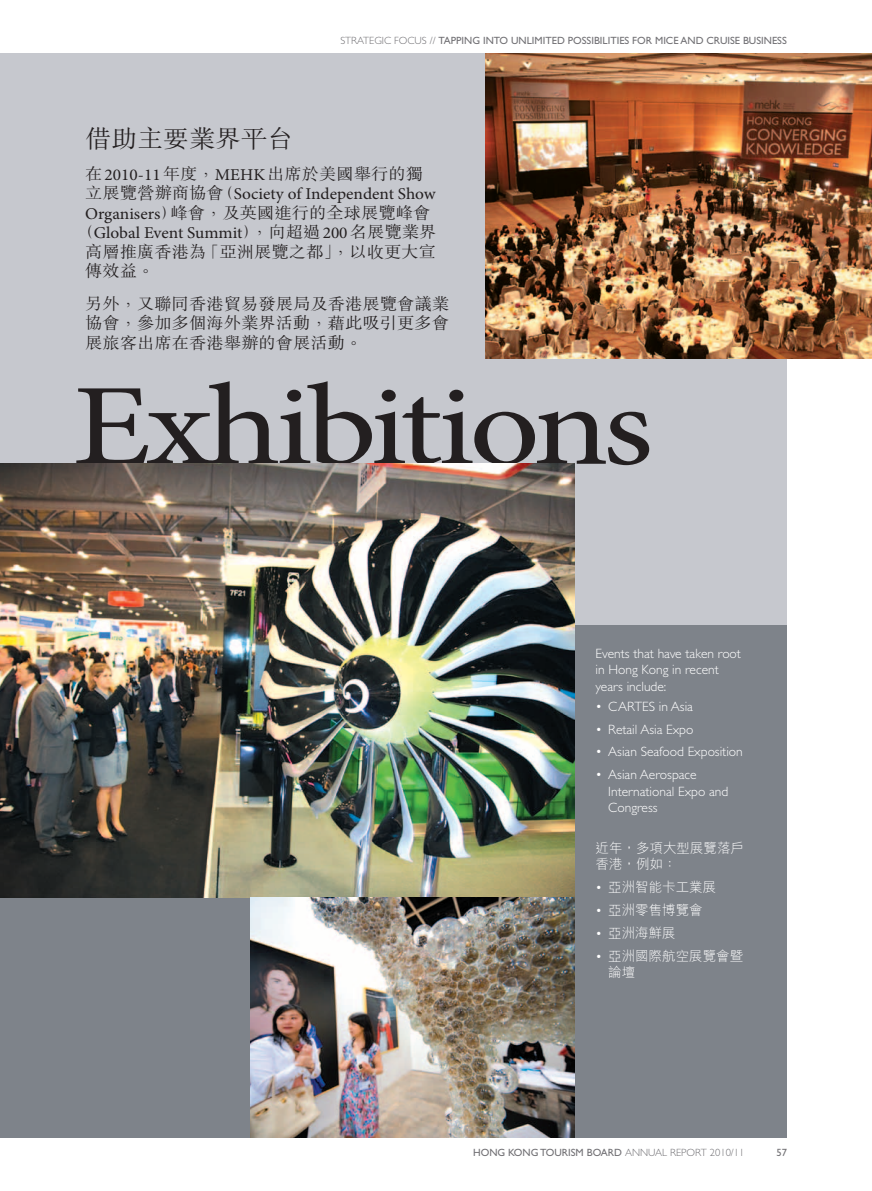
<style>
.page{position:relative;width:872px;height:1191px;background:#fff}
.page>*{position:absolute;margin:0;border:0;box-sizing:border-box;transform-origin:0 0}
.t1{font:115.95px "Minion Pro";letter-spacing:-.04em;color:#231f20;scale:1.2 1}
.t2{font:300 24.75px "M Sung HK";color:#231f20;scale:1.05 1}
.t3{font:300 16.5px/19.5px "M Sung HK";color:#231f20;scale:1.05 1}
.t4{font:16.5px "Minion Pro";color:#231f20;scale:1.05 1}
.t5{font:300 13.5px/16.5px "Gill Sans Std";color:#fff}
.t6{font:300 13.5px/16.5px "M Hei HK";color:#fff}
.t7{font:10.5px "Gill Sans Std";color:#717074}
.t8{font:300 10.5px "Gill Sans Std";color:#717074}
.s1{font-weight:300}
.s2{font-family:"Minion Pro";font-weight:400}
.s3{font-family:"M Sung HK";font-weight:300}
.s4{font-family:"Gill Sans Std"}
</style>
<div class="page">
<div style="left:0;top:53px;width:787px;height:1084px;background:#c6c8ce"></div>
<div style="left:0;top:625px;width:787px;height:512px;background:#7e838a"></div>
<img style="left:0;top:463px;width:574px;height:434px">
<img style="left:486px;top:53px;width:386px;height:305px">
<img style="left:251px;top:897px;width:323px;height:240px">
<p class="t8" style="left:340px;top:34px;width:12px">Strategic</p>
<p class="t7" style="left:394px;top:34px;width:389px"><span class="s1">Focus //</span> TAPPING INTO UNLIMITED POSSIBILITIES FOR MICE AND CRUISE BUSINESS</p>
<h2 class="t2" style="left:85px;top:121px;width:200px">借助主要業界平台</h2>
<p class="t3" style="left:85px;top:163px;width:323px">在<span class="s2">2010-11</span>年度，<span class="s2">MEHK</span>出席於美國舉行的獨</p>
<p class="t4" style="left:85px;top:183px;width:335px"><span class="s3">立展覽營辦商協會（</span>Society of Independent Show</p>
<p class="t3" style="left:85px;top:202px;width:330px"><span class="s2">Organisers</span>）峰會，及英國進行的全球展覽峰會</p>
<p class="t4" style="left:76px;top:222px;width:344px"><span class="s3">（</span>Global Event Summit<span class="s3">），向超過</span>200<span class="s3">名展覽業界</span></p>
<p class="t3" style="left:85px;top:241px;width:336px">高層推廣香港為「亞洲展覽之都」，以收更大宣傳效益。</p>
<p class="t3" style="left:85px;top:293px;width:348px;text-align:justify">另外，又聯同香港貿易發展局及香港展覽會議業協會，參加多個海外業界活動，藉此吸引更多會展旅客出席在香港舉辦的會展活動。</p>
<h1 class="t1" style="left:72px;top:349px;width:486px">Exhibitions</h1>
<p class="t5" style="left:595px;top:645px;width:147px">Events that have taken root in Hong Kong in recent years include:</p>
<p class="t5" style="left:595px;top:698px;width:99px">• CARTES in Asia</p>
<p class="t5" style="left:595px;top:721px;width:99px">• Retail Asia Expo</p>
<p class="t5" style="left:595px;top:744px;width:149px">• Asian Seafood Exposition</p>
<p class="t5" style="left:608px;top:766px;width:122px;text-indent:-13px">• Asian Aerospace<br>International Expo and<br>Congress</p>
<p class="t6" style="left:595px;top:839px;width:150px">近年，多項大型展覽落戶香港，例如：</p>
<p class="t6" style="left:595px;top:878px;width:122px"><span class="s4">•</span> 亞洲智能卡工業展</p>
<p class="t6" style="left:595px;top:901px;width:109px"><span class="s4">•</span> 亞洲零售博覽會</p>
<p class="t6" style="left:595px;top:924px;width:82px"><span class="s4">•</span> 亞洲海鮮展</p>
<p class="t6" style="left:608px;top:947px;width:136px;text-indent:-13px"><span class="s4">•</span> 亞洲國際航空展覽會暨論壇</p>
<p class="t7" style="left:473px;top:1146px;width:211px">HONG KONG TOURISM BOARD <span class="s1">Annual Report</span></p>
<p class="t8" style="left:710px;top:1146px;width:36px">2010/11</p>
<p class="t7" style="left:776px;top:1146px;width:12px">57</p>
</div>
